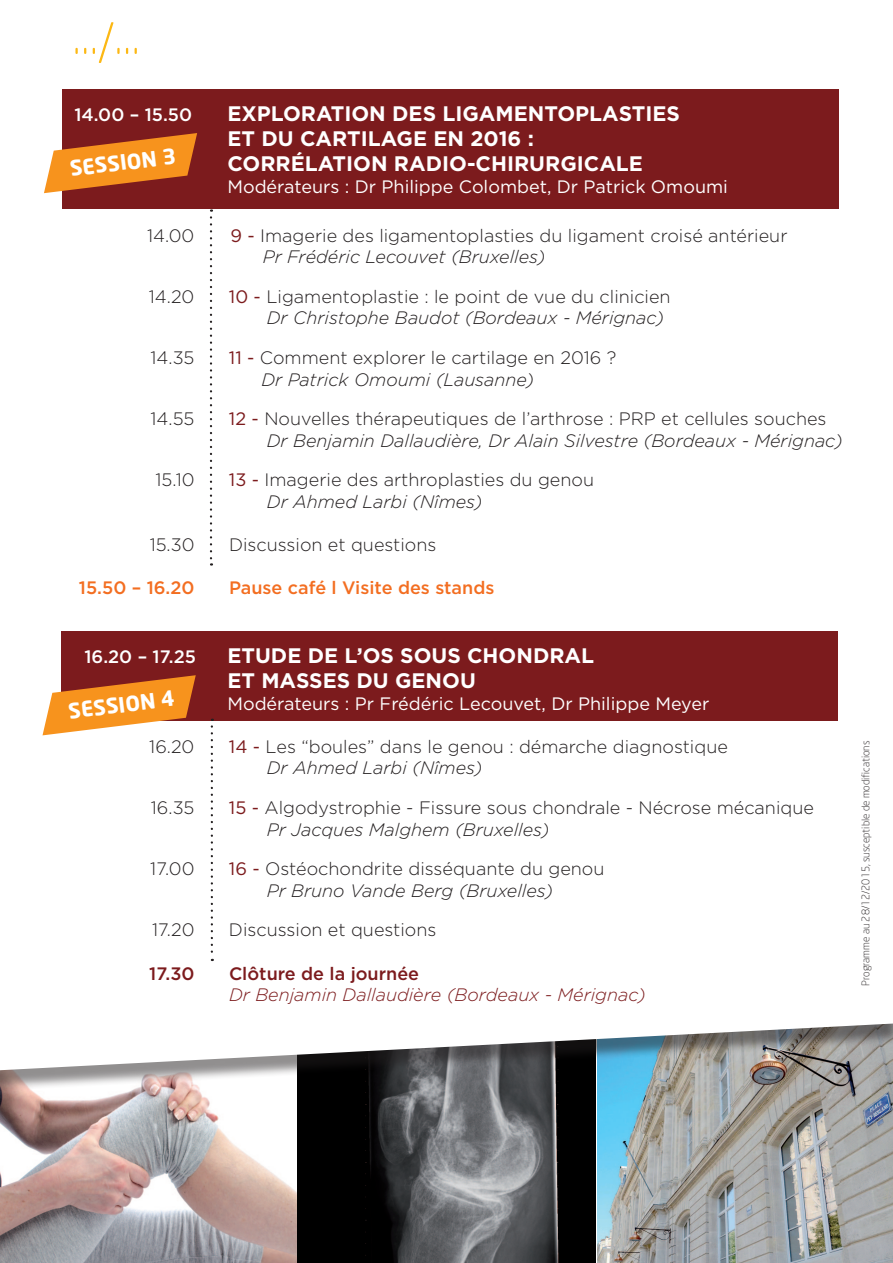
<style>
.page{position:relative;width:893px;height:1263px;background:#fff}
.page>*{position:absolute;margin:0;border:0;box-sizing:border-box;transform-origin:0 0}
.t1{font:300 54px "Neo Sans";color:#fcb814;scale:.95 1}
.t2{font:700 21px/25.2px "Gotham";color:#fff}
.t3{font:700 21px "Neo Sans";color:#fff}
.t4{font:300 18px/21.6px "Gotham";color:#231f20}
.t5{font:italic 300 18px/21.6px "Gotham";color:#231f20}
.t6{font:18px "Gotham";color:#fff}
.t7{font:italic 300 18px "Gotham";color:#7c1b1d}
.t8{font:500 18px "Gotham";color:#f36e21}
.t9{font:500 18px "Gotham";color:#7c1b1d}
.t10{font:500 18px "Gotham";color:#fff}
.t11{font:300 10.5px "Neo Sans";color:#231f20}
.s1{font-weight:400;color:#7c1b1d}
.s2{font-style:italic}
.s3{font-weight:400;font-style:normal;color:#7c1b1d}
.s4{font-style:normal}
</style>
<div class="page">
<img style="left:0;top:1091px;width:298px;height:172px">
<img style="left:597px;top:1091px;width:296px;height:172px">
<img style="left:298px;top:1091px;width:297px;height:172px">
<div style="left:0;top:773px;width:893px;height:318px;background:#231f20;opacity:.5"></div>
<svg style="left:0;top:773px;width:893px;height:297px"></svg>
<div style="left:61px;top:631px;width:777px;height:90px;background:#7c1b1d"></div>
<svg style="left:43px;top:675px;width:153px;height:60px"></svg>
<svg style="left:211px;top:719px;width:2px;height:242px"></svg>
<div style="left:62px;top:89px;width:777px;height:119px;background:#7c1b1d"></div>
<svg style="left:44px;top:133px;width:153px;height:60px"></svg>
<svg style="left:210px;top:209px;width:2px;height:357px"></svg>
<h1 class="t1" style="left:72px;top:2px;width:73px">.../...</h1>
<p class="t10" style="left:74px;top:103px;width:119px">14.00 – 15.50</p>
<p class="t2" style="left:227px;top:101px;width:451px">EXPLORATION DES LIGAMENTOPLASTIES<br>ET DU CARTILAGE EN 2016 :<br>CORRÉLATION RADIO-CHIRURGICALE</p>
<p class="t6" style="left:227px;top:175px;width:502px">Modérateurs : Dr Philippe Colombet, Dr Patrick Omoumi</p>
<p class="t4" style="left:147px;top:224px;width:49px">14.00</p>
<p class="t4" style="left:263px;top:224px;width:526px;text-indent:-32px"><span class="s1">9 -</span> Imagerie des ligamentoplasties du ligament croisé antérieur<br><span class="s2">Pr Frédéric Lecouvet (Bruxelles)</span></p>
<p class="t4" style="left:149px;top:285px;width:47px">14.20</p>
<p class="t4" style="left:267px;top:285px;width:405px;text-indent:-38px"><span class="s1">10 -</span> Ligamentoplastie : le point de vue du clinicien<br><span class="s2">Dr Christophe Baudot (Bordeaux - Mérignac)</span></p>
<p class="t4" style="left:151px;top:346px;width:45px">14.35</p>
<p class="t4" style="left:261px;top:346px;width:356px;text-indent:-32px"><span class="s1">11 -</span> Comment explorer le cartilage en 2016 ?<br><span class="s2">Dr Patrick Omoumi (Lausanne)</span></p>
<p class="t4" style="left:151px;top:408px;width:45px">14.55</p>
<p class="t5" style="left:267px;top:408px;width:578px;text-indent:-38px"><span class="s3">12 -</span> <span class="s4">Nouvelles thérapeutiques de l’arthrose : PRP et cellules souches<br></span>Dr Benjamin Dallaudière, Dr Alain Silvestre (Bordeaux - Mérignac)</p>
<p class="t4" style="left:155px;top:469px;width:40px">15.10</p>
<p class="t4" style="left:267px;top:469px;width:329px;text-indent:-38px"><span class="s1">13 -</span> Imagerie des arthroplasties du genou<br><span class="s2">Dr Ahmed Larbi (Nîmes)</span></p>
<p class="t4" style="left:150px;top:534px;width:46px">15.30</p>
<p class="t4" style="left:229px;top:534px;width:209px">Discussion et questions</p>
<p class="t8" style="left:79px;top:576px;width:117px">15.50 – 16.20</p>
<p class="t8" style="left:229px;top:576px;width:267px">Pause café l Visite des stands</p>
<p class="t3" style="left:68px;top:155px;width:108px;rotate:-7deg">session 3</p>
<p class="t10" style="left:84px;top:645px;width:113px">16.20 – 17.25</p>
<p class="t2" style="left:227px;top:643px;width:368px">ETUDE DE L’OS SOUS CHONDRAL<br>ET MASSES DU GENOU</p>
<p class="t6" style="left:227px;top:692px;width:483px">Modérateurs : Pr Frédéric Lecouvet, Dr Philippe Meyer</p>
<p class="t4" style="left:149px;top:735px;width:47px">16.20</p>
<p class="t4" style="left:267px;top:735px;width:463px;text-indent:-38px"><span class="s1">14 -</span> Les “boules” dans le genou : démarche diagnostique<br><span class="s2">Dr Ahmed Larbi (Nîmes)</span></p>
<p class="t4" style="left:151px;top:796px;width:45px">16.35</p>
<p class="t4" style="left:267px;top:796px;width:549px;text-indent:-38px"><span class="s1">15 -</span> Algodystrophie - Fissure sous chondrale - Nécrose mécanique<br><span class="s2">Pr Jacques Malghem (Bruxelles)</span></p>
<p class="t4" style="left:150px;top:858px;width:46px">17.00</p>
<p class="t4" style="left:267px;top:858px;width:339px;text-indent:-38px"><span class="s1">16 -</span> Ostéochondrite disséquante du genou<br><span class="s2">Pr Bruno Vande Berg (Bruxelles)</span></p>
<p class="t4" style="left:152px;top:919px;width:44px">17.20</p>
<p class="t4" style="left:229px;top:919px;width:209px">Discussion et questions</p>
<p class="t9" style="left:149px;top:961px;width:47px">17.30</p>
<p class="t9" style="left:229px;top:961px;width:192px">Clôture de la journée</p>
<p class="t7" style="left:229px;top:983px;width:418px">Dr Benjamin Dallaudière (Bordeaux - Mérignac)</p>
<p class="t3" style="left:67px;top:698px;width:108px;rotate:-7deg">session 4</p>
<p class="t11" style="left:859px;top:985px;width:247px;rotate:-90deg">Programme au 28/12/2015, susceptible de modifications</p>
</div>
